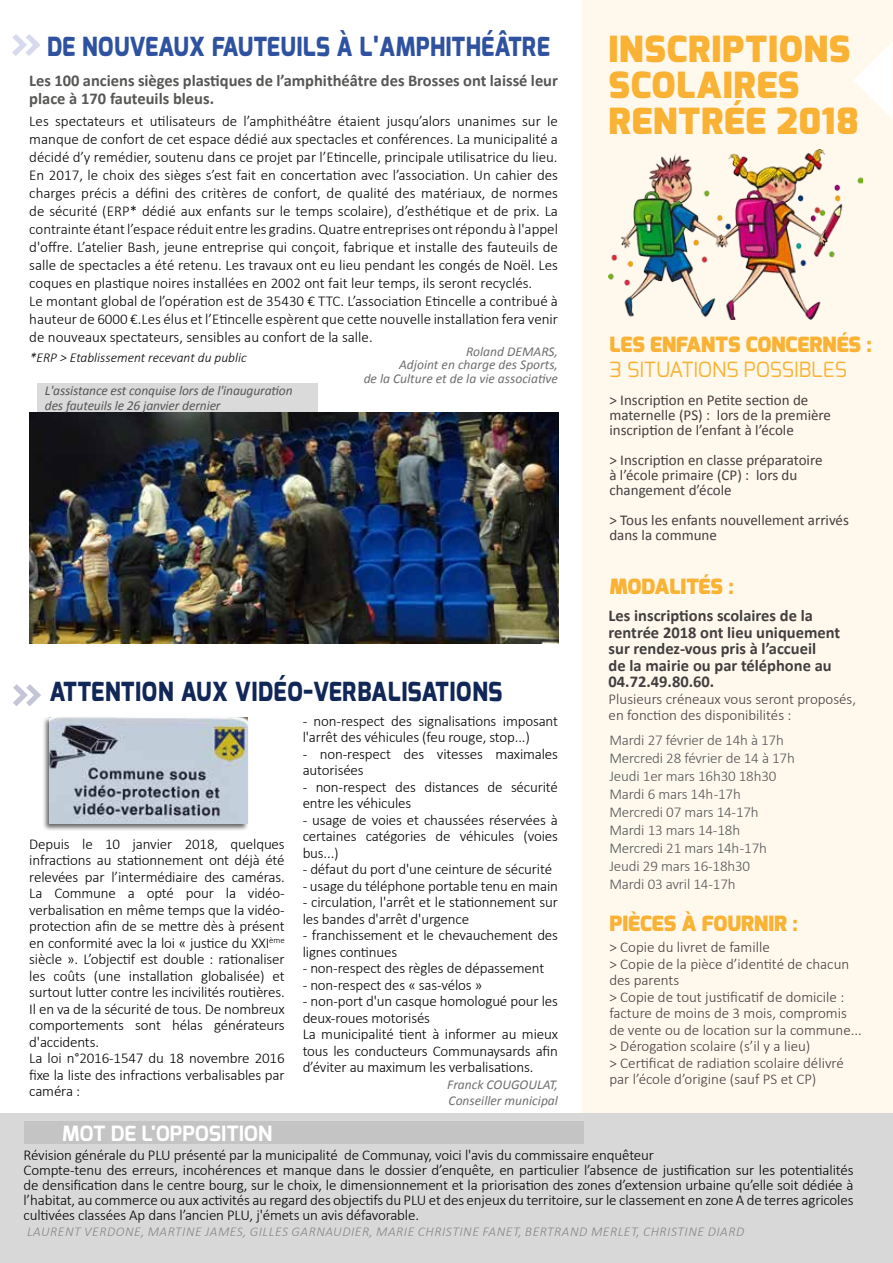
<style>
.page{position:relative;width:893px;height:1263px;background:#fff}
.page>*{position:absolute;margin:0;border:0;box-sizing:border-box;transform-origin:0 0}
.t1{font:900 36px/36px "Exo";letter-spacing:.025em;color:#f9b234}
.t2{font:700 33.75px "Exo";letter-spacing:-.01em;color:#2f52a0;scale:.8 1}
.t3{font:700 33.75px "Exo";color:#102757;scale:.8 1}
.t4{font:900 21px "Exo";color:#f9b234}
.t5{font:21px "Exo";color:#f9b234}
.t6{font:700 21px "Exo";color:#fff}
.t7{font:700 16.5px/16.5px "Calibri";color:#413f3f}
.t8{font:700 16.5px/18px "Calibri";color:#575756}
.t9{font:300 15px/16.5px "Calibri";letter-spacing:-.01em;color:#000}
.t10{font:300 15px/16.5px "Calibri";color:#413f3f}
.t11{font:15px/15px "Calibri";color:#413f3f}
.t12{font:300 15px/18px "Calibri";letter-spacing:-.01em;color:#525657}
.t13{font:italic 13.5px/13.5px "Calibri";color:#706f6f;text-align:right}
.t14{font:italic 300 13.5px "Calibri";letter-spacing:.04em;color:#878787}
.t15{font:italic 13.5px/15px "Calibri";letter-spacing:-.01em;color:#575756}
.t16{font:italic 300 13.5px "Calibri";color:#000}
.s1{font-weight:600;font-size:54px;color:#d7d9ee}
.s2{font-weight:600;font-size:54px;color:#c4c5d8}
</style>
<div class="page">
<div style="left:37px;top:384px;width:281px;height:51px;background:#dadada"></div>
<div style="left:583px;top:0;width:310px;height:1226px;background:#fff8ed"></div>
<svg style="left:854px;top:42px;width:38px;height:76px"></svg>
<img style="left:609px;top:150px;width:253px;height:170px">
<div style="left:0;top:1114px;width:893px;height:149px;background:#d8d8d8"></div>
<div style="left:24px;top:1121px;width:560px;height:23px;background:#c4c4c4"></div>
<img style="left:29px;top:413px;width:529px;height:230px">
<div style="left:42px;top:716px;width:208px;height:115px;background:#000;opacity:.6"></div>
<img style="left:50px;top:718px;width:198px;height:105px">
<h2 class="t2" style="left:10px;top:22px;width:677px"><span class="s1">››</span>de nouveaux fauteuils à l'amphithéâtre</h2>
<p class="t8" style="left:29px;top:72px;width:530px">Les 100 anciens sièges plastiques de l’amphithéâtre des Brosses ont laissé leur place à 170 fauteuils bleus.</p>
<p class="t9" style="left:29px;top:112px;width:530px;line-height:18px">Les spectateurs et utilisateurs de l’amphithéâtre étaient jusqu’alors unanimes sur le manque de confort de cet espace dédié aux spectacles et conférences. La municipalité a décidé d’y remédier, soutenu dans ce projet par l’Etincelle, principale utilisatrice du lieu.<br>En 2017, le choix des sièges s’est fait en concertation avec l’association. Un cahier des charges précis a défini des critères de confort, de qualité des matériaux, de normes de sécurité (ERP* dédié aux enfants sur le temps scolaire), d’esthétique et de prix. La contrainte étant l’espace réduit entre les gradins. Quatre entreprises ont répondu à l'appel d'offre. L’atelier Bash, jeune entreprise qui conçoit, fabrique et installe des fauteuils de salle de spectacles a été retenu. Les travaux ont eu lieu pendant les congés de Noël. Les coques en plastique noires installées en 2002 ont fait leur temps, ils seront recyclés.<br>Le montant global de l’opération est de 35430 € TTC. L’association Etincelle a contribué à hauteur de 6000 €.Les élus et l’Etincelle espèrent que cette nouvelle installation fera venir de nouveaux spectateurs, sensibles au confort de la salle.</p>
<p class="t13" style="left:364px;top:344px;width:196px">Roland DEMARS,<br>Adjoint en charge des Sports,<br>de la Culture et de la vie associative</p>
<p class="t16" style="left:30px;top:349px;width:218px">*ERP &gt; Etablissement recevant du public</p>
<p class="t15" style="left:45px;top:382px;width:249px">L'assistance est conquise lors de l'inauguration des fauteuils le 26 janvier dernier</p>
<h2 class="t3" style="left:11px;top:667px;width:617px"><span class="s2">››</span> attention aux vidéo-verbalisations</h2>
<p class="t9" style="left:29px;top:835px;width:257px">Depuis le 10 janvier 2018, quelques infractions au stationnement ont déjà été relevées par l’intermédiaire des caméras.<br>La Commune a opté pour la vidéo&shy;verbalisation en même temps que la vidéo&shy;protection afin de se mettre dès à présent en conformité avec la loi « justice du XXI<sup>ème </sup>siècle ». L’objectif est double : rationaliser les coûts (une installation globalisée) et surtout lutter contre les incivilités routières.<br>Il en va de la sécurité de tous. De nombreux comportements sont hélas générateurs d'accidents.<br>La loi n°2016-1547 du 18 novembre 2016 fixe la liste des infractions verbalisables par caméra :</p>
<p class="t9" style="left:303px;top:712px;width:257px">- non-respect des signalisations imposant l'arrêt des véhicules (feu rouge, stop...)</p>
<p class="t9" style="left:303px;top:745px;width:257px">- non-respect des vitesses maximales autorisées</p>
<p class="t9" style="left:303px;top:778px;width:257px">- non-respect des distances de sécurité entre les véhicules</p>
<p class="t9" style="left:303px;top:811px;width:257px;text-align:justify">- usage de voies et chaussées réservées à certaines catégories de véhicules (voies bus...)</p>
<p class="t9" style="left:303px;top:861px;width:251px">- défaut du port d'une ceinture de sécurité</p>
<p class="t9" style="left:303px;top:877px;width:257px">- usage du téléphone portable tenu en main</p>
<p class="t9" style="left:303px;top:894px;width:257px">- circulation, l'arrêt et le stationnement sur les bandes d'arrêt d'urgence</p>
<p class="t9" style="left:303px;top:927px;width:257px">- franchissement et le chevauchement des lignes continues</p>
<p class="t9" style="left:303px;top:960px;width:243px">- non-respect des règles de dépassement</p>
<p class="t9" style="left:303px;top:976px;width:181px">- non-respect des « sas-vélos »</p>
<p class="t9" style="left:303px;top:993px;width:257px">- non-port d'un casque homologué pour les deux-roues motorisés<br>La municipalité tient à informer au mieux tous les conducteurs Communaysards afin d’éviter au maximum les verbalisations.</p>
<p class="t13" style="left:447px;top:1075px;width:112px;line-height:16.5px;text-align:left">Franck COUGOULAT,<br>Conseiller municipal</p>
<h1 class="t1" style="left:609px;top:31px;width:252px">INSCRIPTIONS<br>SCOLAIRES<br>RENTRÉE 2018</h1>
<h3 class="t4" style="left:609px;top:331px;width:264px">LES ENFANTS CONCERNÉS :</h3>
<h3 class="t5" style="left:609px;top:356px;width:239px">3 SITUATIONS POSSIBLES</h3>
<p class="t11" style="left:609px;top:392px;width:223px">&gt; Inscription en Petite section de maternelle (PS) : lors de la première inscription de l’enfant à l’école</p>
<p class="t11" style="left:609px;top:452px;width:215px">&gt; Inscription en classe préparatoire à l’école primaire (CP) : lors du changement d’école</p>
<p class="t11" style="left:609px;top:512px;width:241px">&gt; Tous les enfants nouvellement arrivés dans la commune</p>
<h3 class="t4" style="left:609px;top:573px;width:126px">MODALITÉS :</h3>
<p class="t7" style="left:609px;top:608px;width:233px">Les inscriptions scolaires de la rentrée 2018 ont lieu uniquement sur rendez-vous pris à l’accueil<br>de la mairie ou par téléphone au<br>04.72.49.80.60.</p>
<p class="t10" style="left:609px;top:690px;width:249px">Plusieurs créneaux vous seront proposés, en fonction des disponibilités :</p>
<p class="t12" style="left:609px;top:731px;width:187px">Mardi 27 février de 14h à 17h<br>Mercredi 28 février de 14 à 17h<br>Jeudi 1er mars 16h30 18h30<br>Mardi 6 mars 14h -17h<br>Mercredi 07 mars 14-17h<br>Mardi 13 mars 14-18h<br>Mercredi 21 mars 14h -17h<br>Jeudi 29 mars 16-18h30<br>Mardi 03 avril 14-17h</p>
<h3 class="t4" style="left:609px;top:910px;width:190px">PIÈCES À FOURNIR :</h3>
<p class="t10" style="left:609px;top:939px;width:254px">&gt; Copie du livret de famille<br>&gt; Copie de la pièce d’identité de chacun des parents<br>&gt; Copie de tout justificatif de domicile : facture de moins de 3 mois, compromis de vente ou de location sur la commune... &gt; Dérogation scolaire (s’il y a lieu)<br>&gt; Certificat de radiation scolaire délivré par l’école d’origine (sauf PS et CP)</p>
<h3 class="t6" style="left:62px;top:1120px;width:212px">MOT DE L'OPPOSITION</h3>
<p class="t9" style="left:23px;top:1147px;width:831px;line-height:15px">Révision générale du PLU présenté par la municipalité de Communay, voici l'avis du commissaire enquêteur<br>Compte-tenu des erreurs, incohérences et manque dans le dossier d’enquête, en particulier l’absence de justification sur les potentialités de densification dans le centre bourg, sur le choix, le dimensionnement et la priorisation des zones d’extension urbaine qu’elle soit dédiée à l’habitat, au commerce ou aux activités au regard des objectifs du PLU et des enjeux du territoire, sur le classement en zone A de terres agricoles cultivées classées Ap dans l’ancien PLU, j'émets un avis défavorable.</p>
<p class="t14" style="left:27px;top:1223px;width:719px">LAURENT VERDONE, MARTINE JAMES, GILLES GARNAUDIER, MARIE CHRISTINE FANET, BERTRAND MERLET, CHRISTINE DIARD</p>
</div>
